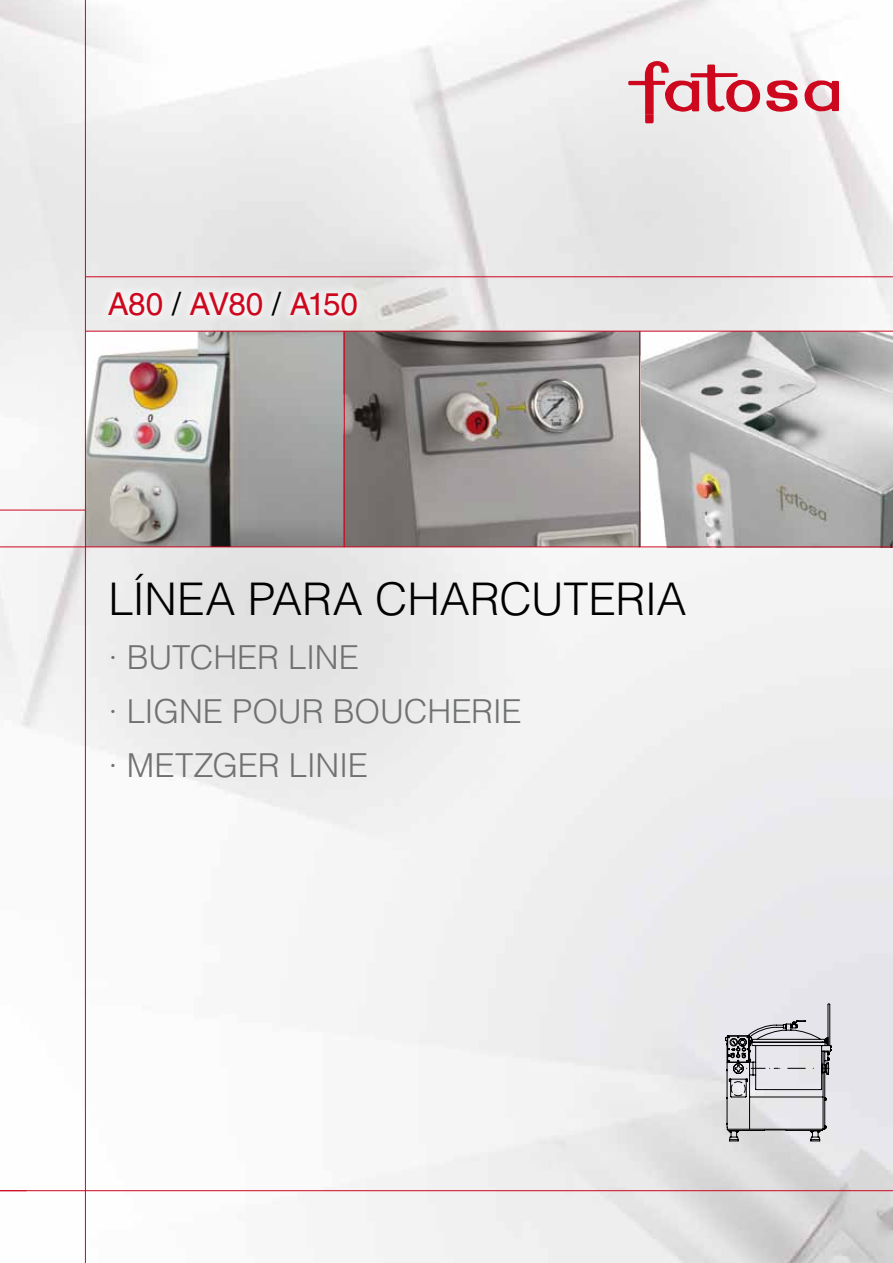
<style>
.page{position:relative;width:893px;height:1263px;background:#fff}
.page>*{position:absolute;margin:0;border:0;box-sizing:border-box;transform-origin:0 0}
.t1{font:300 45px "Helvetica LT Std";letter-spacing:-.005em;color:#000}
.t2{font:300 33px/54px "Helvetica LT Std";letter-spacing:-.01em;color:#707172}
.t3{font:31.5px "Helvetica LT Std";letter-spacing:-.025em;color:#cd071e}
.s1{color:#000}
</style>
<div class="page">
<img style="left:0;top:0;width:893px;height:1263px">
<img style="left:86px;top:332px;width:807px;height:214px">
<svg style="left:628px;top:57px;width:211px;height:66px"></svg>
<hr style="left:0;top:1190px;width:893px;height:1px;background:#cd071e">
<hr style="left:0;top:510px;width:85px;height:1px;background:#cd071e">
<hr style="left:0;top:546px;width:893px;height:1px;background:#cd071e">
<div style="left:97px;top:281px;width:267px;height:42px;background:#ececec"></div>
<hr style="left:85px;top:0;width:1px;height:1263px;background:#cd071e">
<hr style="left:85px;top:276px;width:808px;height:1px;background:#cd071e">
<hr style="left:85px;top:331px;width:808px;height:1px;background:#cd071e">
<hr style="left:344px;top:331px;width:1px;height:216px;background:#cd071e">
<hr style="left:639px;top:331px;width:1px;height:216px;background:#cd071e">
<svg style="left:725px;top:1003px;width:107px;height:139px;background:#c3c2c6"></svg>
<p class="t3" style="left:108px;top:286px;width:252px">A80 <span class="s1">/</span> AV80 <span class="s1">/</span> A150</p>
<h1 class="t1" style="left:108px;top:571px;width:580px">LÍNEA PARA CHARCUTERIA</h1>
<p class="t2" style="left:108px;top:630px;width:415px">· BUTCHER LINE<br>· LIGNE POUR BOUCHERIE · METZGER LINIE</p>
</div>
